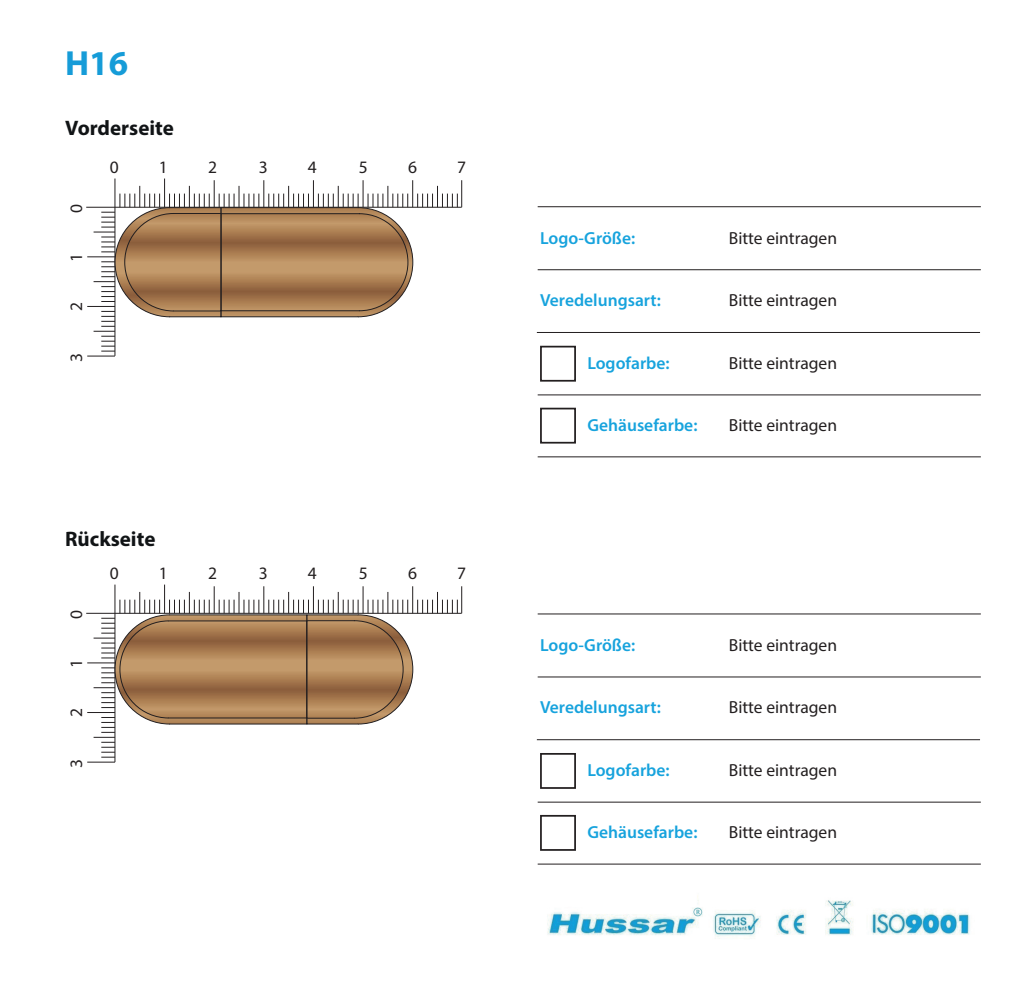
<style>
.page{position:relative;width:1016px;height:993px;background:#fff}
.page>*{position:absolute;margin:0;border:0;box-sizing:border-box;transform-origin:0 0}
.t1{font:700 35px "Myriad Pro";color:#169cd8}
.t2{font:700 21px "Myriad Pro";color:#111416}
.t3{font:17.5px "Myriad Pro";color:#231f20}
.t4{font:600 17.5px "Myriad Pro";color:#17a3dd}
</style>
<div class="page">
<hr style="left:86px;top:207px;width:375px;height:1px;background:#231f20">
<hr style="left:86px;top:613px;width:375px;height:1px;background:#231f20">
<svg style="left:87px;top:178px;width:375px;height:179px"></svg>
<svg style="left:87px;top:584px;width:375px;height:179px"></svg>
<hr style="left:537px;top:395px;width:443px;height:1px;background:#231f20">
<hr style="left:537px;top:332px;width:443px;height:1px;background:#231f20">
<hr style="left:537px;top:269px;width:443px;height:1px;background:#231f20">
<hr style="left:537px;top:206px;width:443px;height:1px;background:#231f20">
<div style="left:540px;top:408px;width:36px;height:36px;background:#fff;border:2px solid #231f20"></div>
<div style="left:540px;top:346px;width:36px;height:36px;background:#fff;border:2px solid #231f20"></div>
<hr style="left:537px;top:456px;width:443px;height:1px;background:#231f20">
<hr style="left:537px;top:802px;width:443px;height:1px;background:#231f20">
<hr style="left:537px;top:739px;width:443px;height:1px;background:#231f20">
<hr style="left:537px;top:677px;width:443px;height:1px;background:#231f20">
<hr style="left:537px;top:614px;width:443px;height:1px;background:#231f20">
<div style="left:540px;top:815px;width:36px;height:36px;background:#fff;border:2px solid #231f20"></div>
<div style="left:540px;top:753px;width:36px;height:36px;background:#fff;border:2px solid #231f20"></div>
<hr style="left:537px;top:864px;width:443px;height:1px;background:#231f20">
<img style="left:547px;top:896px;width:423px;height:41px">
<h1 class="t1" style="left:65px;top:41px;width:64px">H16</h1>
<p class="t2" style="left:65px;top:114px;width:110px">Vorderseite</p>
<p class="t3" style="left:65px;top:213px;width:10px;rotate:-90deg">0</p>
<p class="t3" style="left:65px;top:262px;width:10px;rotate:-90deg">1</p>
<p class="t3" style="left:65px;top:311px;width:10px;rotate:-90deg">2</p>
<p class="t3" style="left:65px;top:362px;width:10px;rotate:-90deg">3</p>
<p class="t3" style="left:110px;top:156px;width:10px">0</p>
<p class="t3" style="left:159px;top:156px;width:10px">1</p>
<p class="t3" style="left:208px;top:156px;width:10px">2</p>
<p class="t3" style="left:259px;top:156px;width:10px">3</p>
<p class="t3" style="left:308px;top:156px;width:10px">4</p>
<p class="t3" style="left:359px;top:156px;width:10px">5</p>
<p class="t3" style="left:408px;top:156px;width:10px">6</p>
<p class="t3" style="left:457px;top:156px;width:10px">7</p>
<p class="t2" style="left:65px;top:525px;width:92px">Rückseite</p>
<p class="t3" style="left:65px;top:619px;width:10px;rotate:-90deg">0</p>
<p class="t3" style="left:65px;top:668px;width:10px;rotate:-90deg">1</p>
<p class="t3" style="left:65px;top:717px;width:10px;rotate:-90deg">2</p>
<p class="t3" style="left:65px;top:768px;width:10px;rotate:-90deg">3</p>
<p class="t3" style="left:110px;top:562px;width:10px">0</p>
<p class="t3" style="left:159px;top:562px;width:10px">1</p>
<p class="t3" style="left:208px;top:562px;width:10px">2</p>
<p class="t3" style="left:259px;top:562px;width:10px">3</p>
<p class="t3" style="left:308px;top:562px;width:10px">4</p>
<p class="t3" style="left:359px;top:562px;width:10px">5</p>
<p class="t3" style="left:408px;top:562px;width:10px">6</p>
<p class="t3" style="left:457px;top:562px;width:10px">7</p>
<p class="t4" style="left:540px;top:227px;width:97px">Logo-Größe:</p>
<p class="t3" style="left:729px;top:227px;width:110px">Bitte eintragen</p>
<p class="t4" style="left:540px;top:289px;width:122px">Veredelungsart:</p>
<p class="t3" style="left:729px;top:289px;width:110px">Bitte eintragen</p>
<p class="t4" style="left:587px;top:352px;width:84px">Logofarbe:</p>
<p class="t3" style="left:729px;top:352px;width:110px">Bitte eintragen</p>
<p class="t4" style="left:587px;top:414px;width:112px">Gehäusefarbe:</p>
<p class="t3" style="left:729px;top:414px;width:110px">Bitte eintragen</p>
<p class="t4" style="left:540px;top:634px;width:97px">Logo-Größe:</p>
<p class="t3" style="left:729px;top:634px;width:110px">Bitte eintragen</p>
<p class="t4" style="left:540px;top:696px;width:122px">Veredelungsart:</p>
<p class="t3" style="left:729px;top:697px;width:110px">Bitte eintragen</p>
<p class="t4" style="left:587px;top:759px;width:84px">Logofarbe:</p>
<p class="t3" style="left:729px;top:759px;width:110px">Bitte eintragen</p>
<p class="t4" style="left:587px;top:821px;width:112px">Gehäusefarbe:</p>
<p class="t3" style="left:729px;top:821px;width:110px">Bitte eintragen</p>
</div>
